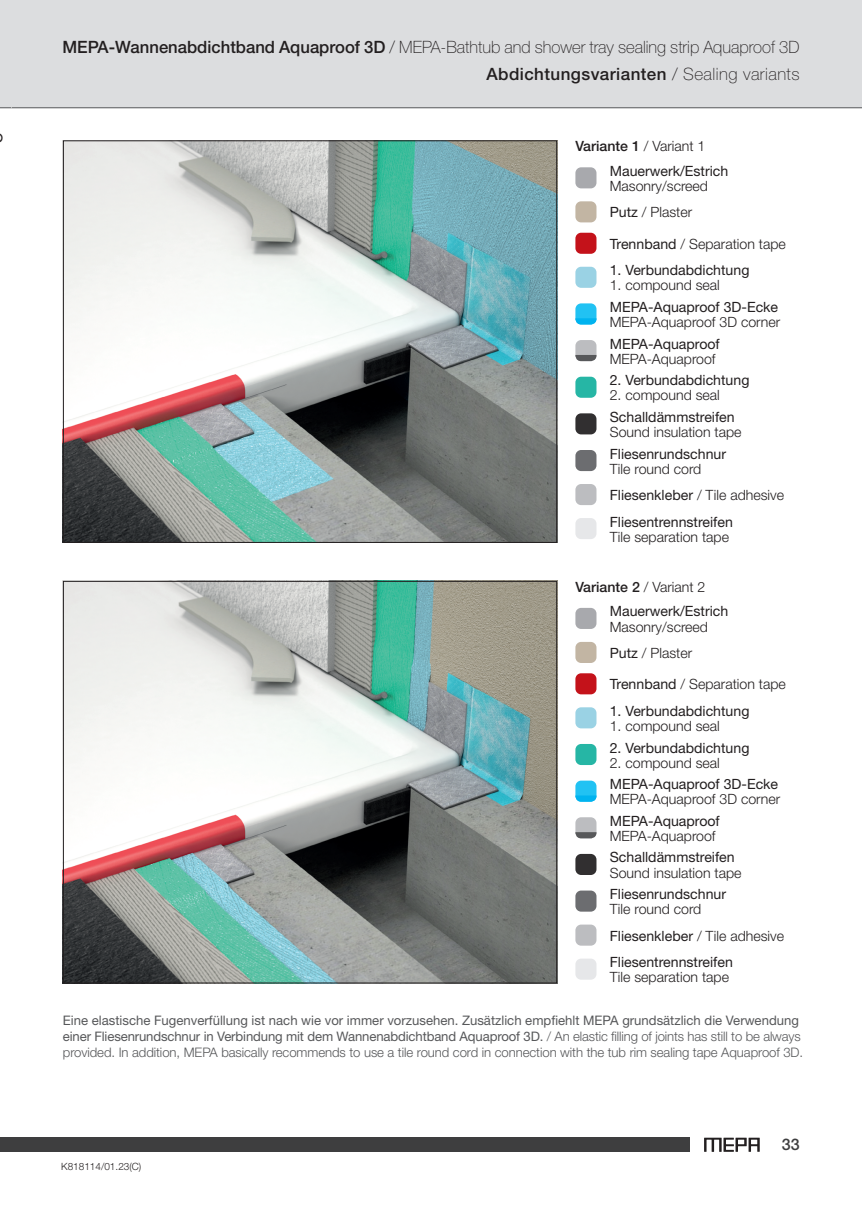
<style>
.page{position:relative;width:862px;height:1214px;background:#fff}
.page>*{position:absolute;margin:0;border:0;box-sizing:border-box;transform-origin:0 0}
.t1{font:100 17px "Helvetica Neue LTW1 G";color:#231f20}
.t2{font:500 17px "Helvetica Neue LTW1 G";letter-spacing:.025em;color:#231f20}
.t3{font:500 16px "Helvetica Neue LTW1 G";color:#3e3e3f}
.t4{font:14.2px/26.4px "Helvetica Neue";color:#231f20}
.t5{font:300 14.2px/26.4px "Helvetica Neue";color:#231f20}
.t6{font:13.2px/15.8px "Helvetica Neue";color:#57585a}
.t7{font:300 10px "Helvetica Neue LTW1 G";color:#231f20}
.s1{font-weight:500}
.s2{font-weight:100}
.s3{font-weight:300}
.s4{font-weight:400}
</style>
<div class="page">
<div style="left:11px;top:0;width:851px;height:108px;background:#dcdddf"></div>
<hr style="left:11px;top:107px;width:851px;height:1px;background:#57585a">
<div style="left:0;top:1137px;width:11px;height:14px;background:#3e3e3f"></div>
<div style="left:11px;top:1137px;width:679px;height:14px;background:#3e3e3f"></div>
<svg style="left:704px;top:1137px;width:56px;height:14px"></svg>
<div style="left:0;top:0;width:11px;height:108px;background:#dcdddf"></div>
<img style="left:65px;top:582px;width:490px;height:399px">
<img style="left:65px;top:142px;width:490px;height:399px">
<div style="left:575px;top:167px;width:21px;height:21px;background:#a8a9ad;border-radius:6px"></div>
<div style="left:575px;top:201px;width:21px;height:21px;background:#c2b5a3;border-radius:6px"></div>
<div style="left:575px;top:233px;width:21px;height:21px;background:#c4121a;border-radius:6px"></div>
<div style="left:575px;top:267px;width:21px;height:21px;background:#9ad2e4;border-radius:6px"></div>
<div style="left:575px;top:303px;width:21px;height:21px;background:#21c2f3;border-radius:6px"></div>
<svg style="left:575px;top:318px;width:21px;height:6px"></svg>
<div style="left:575px;top:340px;width:21px;height:21px;background:#bcbdc0;border-radius:6px"></div>
<svg style="left:575px;top:355px;width:21px;height:6px"></svg>
<div style="left:575px;top:376px;width:21px;height:22px;background:#26b6a5;border-radius:6px"></div>
<div style="left:575px;top:413px;width:21px;height:21px;background:#312f30;border-radius:6px"></div>
<div style="left:575px;top:450px;width:21px;height:21px;background:#6c6d70;border-radius:6px"></div>
<div style="left:575px;top:484px;width:21px;height:21px;background:#bcbdc0;border-radius:6px"></div>
<div style="left:575px;top:518px;width:21px;height:21px;background:#e6e7e9;border-radius:6px"></div>
<div style="left:575px;top:608px;width:21px;height:21px;background:#a8a9ad;border-radius:6px"></div>
<div style="left:575px;top:642px;width:21px;height:21px;background:#c2b5a3;border-radius:6px"></div>
<div style="left:575px;top:673px;width:21px;height:21px;background:#c4121a;border-radius:6px"></div>
<div style="left:575px;top:707px;width:21px;height:21px;background:#9ad2e4;border-radius:6px"></div>
<div style="left:575px;top:743px;width:21px;height:22px;background:#26b6a5;border-radius:6px"></div>
<div style="left:575px;top:780px;width:21px;height:21px;background:#21c2f3;border-radius:6px"></div>
<svg style="left:575px;top:795px;width:21px;height:6px"></svg>
<div style="left:575px;top:817px;width:21px;height:21px;background:#bcbdc0;border-radius:6px"></div>
<svg style="left:575px;top:832px;width:21px;height:6px"></svg>
<div style="left:575px;top:853px;width:21px;height:21px;background:#312f30;border-radius:6px"></div>
<div style="left:575px;top:890px;width:21px;height:21px;background:#6c6d70;border-radius:6px"></div>
<div style="left:575px;top:924px;width:21px;height:21px;background:#bcbdc0;border-radius:6px"></div>
<div style="left:575px;top:958px;width:21px;height:21px;background:#e6e7e9;border-radius:6px"></div>
<p class="t1" style="left:62px;top:37px;width:739px"><span class="s1">MEPA-Wannenabdichtband Aquaproof 3D</span> / MEPA-Bathtub and shower tray sealing strip Aquaproof 3D</p>
<p class="t2" style="left:486px;top:64px;width:315px">Abdichtungsvarianten <span class="s2">/ Sealing variants</span></p>
<p class="t4" style="left:610px;top:134px;width:120px;line-height:24.4px;text-indent:-34px"><span class="s1">Variante 1</span> <span class="s3">/ Variant 1<br></span>Mauerwerk/Estrich</p>
<p class="t5" style="left:610px;top:172px;width:100px">Masonry/screed<br><span class="s4">Putz</span> / Plaster</p>
<p class="t5" style="left:610px;top:230px;width:178px"><span class="s4">Trennband</span> / Separation tape</p>
<p class="t4" style="left:610px;top:257px;width:141px">1. Verbundabdichtung</p>
<p class="t5" style="left:610px;top:272px;width:112px">1. compound seal</p>
<p class="t4" style="left:610px;top:293px;width:170px">MEPA-Aquaproof 3D-Ecke</p>
<p class="t5" style="left:610px;top:308px;width:172px">MEPA-Aquaproof 3D corner</p>
<p class="t4" style="left:610px;top:330px;width:111px">MEPA-Aquaproof</p>
<p class="t5" style="left:610px;top:345px;width:107px">MEPA-Aquaproof</p>
<p class="t4" style="left:610px;top:367px;width:141px">2. Verbundabdichtung</p>
<p class="t5" style="left:610px;top:382px;width:112px">2. compound seal</p>
<p class="t4" style="left:610px;top:403px;width:126px">Schalldämmstreifen</p>
<p class="t5" style="left:610px;top:418px;width:133px">Sound insulation tape</p>
<p class="t4" style="left:610px;top:440px;width:118px">Fliesenrundschnur</p>
<p class="t4" style="left:610px;top:455px;width:176px"><span class="s3">Tile round cord<br></span>Fliesenkleber <span class="s3">/ Tile adhesive<br></span>Fliesentrennstreifen</p>
<p class="t5" style="left:610px;top:523px;width:121px">Tile separation tape</p>
<p class="t4" style="left:610px;top:574px;width:120px;line-height:24.4px;text-indent:-34px"><span class="s1">Variante 2</span> <span class="s3">/ Variant 2<br></span>Mauerwerk/Estrich</p>
<p class="t5" style="left:610px;top:613px;width:100px">Masonry/screed<br><span class="s4">Putz</span> / Plaster</p>
<p class="t5" style="left:610px;top:670px;width:178px"><span class="s4">Trennband</span> / Separation tape</p>
<p class="t4" style="left:610px;top:697px;width:141px">1. Verbundabdichtung</p>
<p class="t5" style="left:610px;top:712px;width:112px">1. compound seal</p>
<p class="t4" style="left:610px;top:734px;width:141px">2. Verbundabdichtung</p>
<p class="t5" style="left:610px;top:749px;width:112px">2. compound seal</p>
<p class="t4" style="left:610px;top:770px;width:170px">MEPA-Aquaproof 3D-Ecke</p>
<p class="t5" style="left:610px;top:785px;width:172px">MEPA-Aquaproof 3D corner</p>
<p class="t4" style="left:610px;top:807px;width:111px">MEPA-Aquaproof</p>
<p class="t5" style="left:610px;top:822px;width:107px">MEPA-Aquaproof</p>
<p class="t4" style="left:610px;top:843px;width:126px">Schalldämmstreifen</p>
<p class="t5" style="left:610px;top:858px;width:133px">Sound insulation tape</p>
<p class="t4" style="left:610px;top:880px;width:118px">Fliesenrundschnur</p>
<p class="t4" style="left:610px;top:895px;width:176px"><span class="s3">Tile round cord<br></span>Fliesenkleber <span class="s3">/ Tile adhesive<br></span>Fliesentrennstreifen</p>
<p class="t5" style="left:610px;top:963px;width:121px">Tile separation tape</p>
<p class="t6" style="left:63px;top:1012px;width:742px">Eine elastische Fugenverfüllung ist nach wie vor immer vorzusehen. Zusätzlich empfiehlt MEPA grundsätzlich die Verwendung einer Fliesenrundschnur in Verbindung mit dem Wannenabdichtband Aquaproof 3D. <span class="s3">/ An elastic filling of joints has still to be always provided. In addition, MEPA basically recommends to use a tile round cord in connection with the tub rim sealing tape Aquaproof 3D.</span></p>
<p class="t7" style="left:61px;top:1160px;width:82px">K818114/01.23(C)</p>
<p class="t3" style="left:782px;top:1134px;width:19px">33</p>
</div>
